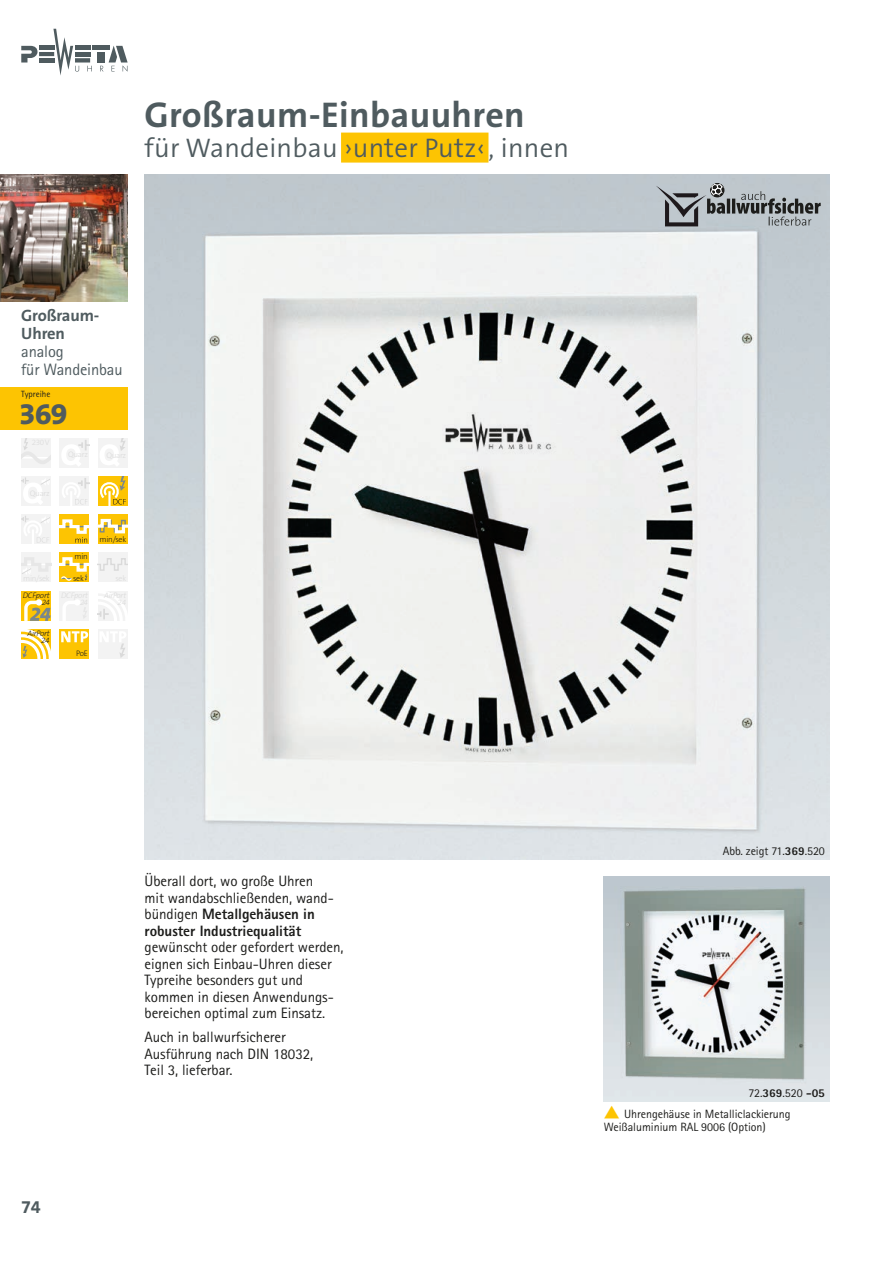
<style>
.page{position:relative;width:893px;height:1263px;background:#fff}
.page>*{position:absolute;margin:0;border:0;box-sizing:border-box;transform-origin:0 0}
.t1{font:700 36px "The Sans B W7";letter-spacing:.01em;color:#4f5b5f}
.t2{font:800 30px "The Sans B W8";color:#4f5b5f}
.t3{font:300 27px "The Sans B W4";letter-spacing:.01em;color:#4f5b5f}
.t4{font:700 18px "The Sans B W7";color:#4f5b5f}
.t5{font:16.5px/18px "Rotis Sans Serif Std";letter-spacing:-.01em;color:#4f5b5f}
.t6{font:700 16.5px/18px "The Sans B W7";letter-spacing:-.01em;color:#4f5b5f}
.t7{font:15px/16.5px "Rotis Sans Serif Std";letter-spacing:-.005em;color:#1d1d1b}
.t8{font:12px/21px "Rotis Sans Serif Std";letter-spacing:-.005em;color:#1d1d1b}
.t9{font:9px "Rotis Sans Serif Std";color:#1d1d1b}
.t10{font:italic 300 7.95px/7.1px "The Sans B W3";letter-spacing:-.03em;color:#1d1d1b;text-align:right}
.t11{font:300 7.95px "The Sans B W3";letter-spacing:-.03em;color:#1d1d1b}
.s1{font-weight:800}
</style>
<div class="page">
<svg style="left:87px;top:66px;width:5px;height:5px"></svg>
<hr style="left:39px;top:46px;width:15px;height:4px;background:#4f5b5f">
<hr style="left:39px;top:52px;width:15px;height:4px;background:#4f5b5f">
<div style="left:39px;top:58px;width:15px;height:5px;background:#4f5b5f"></div>
<svg style="left:21px;top:46px;width:16px;height:17px"></svg>
<hr style="left:75px;top:46px;width:15px;height:4px;background:#4f5b5f">
<hr style="left:75px;top:52px;width:15px;height:4px;background:#4f5b5f">
<div style="left:75px;top:58px;width:15px;height:5px;background:#4f5b5f"></div>
<div style="left:97px;top:52px;width:8px;height:11px;background:#4f5b5f"></div>
<hr style="left:92px;top:46px;width:18px;height:4px;background:#4f5b5f">
<svg style="left:53px;top:29px;width:26px;height:47px"></svg>
<svg style="left:100px;top:46px;width:28px;height:26px"></svg>
<div style="left:60px;top:591px;width:29px;height:30px;background:#f3f3f3"></div>
<svg style="left:63px;top:600px;width:24px;height:21px"></svg>
<div style="left:60px;top:438px;width:29px;height:30px;background:#f3f3f3"></div>
<svg style="left:62px;top:440px;width:27px;height:26px"></svg>
<div style="left:21px;top:514px;width:30px;height:30px;background:#f3f3f3"></div>
<svg style="left:21px;top:516px;width:29px;height:28px"></svg>
<div style="left:21px;top:438px;width:30px;height:30px;background:#f3f3f3"></div>
<svg style="left:21px;top:438px;width:30px;height:26px"></svg>
<div style="left:98px;top:438px;width:30px;height:30px;background:#f3f3f3"></div>
<svg style="left:100px;top:438px;width:25px;height:28px"></svg>
<div style="left:21px;top:476px;width:30px;height:30px;background:#f3f3f3"></div>
<svg style="left:21px;top:477px;width:29px;height:27px"></svg>
<div style="left:60px;top:476px;width:29px;height:30px;background:#f3f3f3"></div>
<svg style="left:62px;top:478px;width:27px;height:28px"></svg>
<div style="left:21px;top:553px;width:30px;height:29px;background:#f3f3f3"></div>
<svg style="left:21px;top:558px;width:30px;height:16px"></svg>
<div style="left:98px;top:553px;width:30px;height:29px;background:#f3f3f3"></div>
<svg style="left:98px;top:558px;width:30px;height:13px"></svg>
<svg style="left:98px;top:591px;width:30px;height:30px"></svg>
<div style="left:98px;top:629px;width:30px;height:30px;background:#f3f3f3"></div>
<svg style="left:100px;top:632px;width:26px;height:26px"></svg>
<img style="left:145px;top:174px;width:684px;height:685px">
<div style="left:341px;top:133px;width:147px;height:30px;background:#fdc402"></div>
<img style="left:604px;top:876px;width:225px;height:225px">
<img style="left:0;top:174px;width:128px;height:128px">
<div style="left:0;top:387px;width:128px;height:42px;background:#fdc402"></div>
<hr style="left:727px;top:199px;width:3px;height:15px;background:#1d1d1b">
<hr style="left:732px;top:199px;width:3px;height:15px;background:#1d1d1b">
<svg style="left:736px;top:191px;width:85px;height:35px;background:#969ca0"></svg>
<svg style="left:656px;top:183px;width:69px;height:43px;background:#94999d"></svg>
<div style="left:21px;top:591px;width:30px;height:30px;background:#fdc402"></div>
<svg style="left:24px;top:599px;width:27px;height:22px"></svg>
<div style="left:98px;top:514px;width:30px;height:30px;background:#fdc402"></div>
<svg style="left:98px;top:518px;width:30px;height:16px"></svg>
<div style="left:60px;top:629px;width:29px;height:30px;background:#fdc402"></div>
<svg style="left:61px;top:631px;width:27px;height:11px"></svg>
<div style="left:60px;top:514px;width:29px;height:30px;background:#fdc402"></div>
<svg style="left:60px;top:519px;width:29px;height:24px"></svg>
<div style="left:98px;top:476px;width:30px;height:30px;background:#fdc402"></div>
<svg style="left:100px;top:476px;width:26px;height:30px"></svg>
<svg style="left:21px;top:629px;width:30px;height:30px"></svg>
<div style="left:60px;top:553px;width:29px;height:29px;background:#fdc402"></div>
<svg style="left:60px;top:557px;width:29px;height:24px"></svg>
<h1 class="t1" style="left:145px;top:91px;width:382px">Großraum-Einbauuhren</h1>
<h3 class="t3" style="left:145px;top:130px;width:426px">für Wandeinbau ›unter Putz‹, innen</h3>
<p class="t6" style="left:21px;top:306px;width:80px">Großraum-<br>Uhren</p>
<p class="t5" style="left:21px;top:342px;width:103px">analog<br>für Wandeinbau</p>
<p class="t9" style="left:21px;top:389px;width:31px">Typreihe</p>
<h2 class="t2" style="left:19px;top:395px;width:50px">369</h2>
<p class="t10" style="left:23px;top:592px;width:29px">DCFport<br>24</p>
<p class="t10" style="left:28px;top:630px;width:24px">AirPort<br>24</p>
<p class="t11" style="left:75px;top:552px;width:15px">min</p>
<p class="t11" style="left:73px;top:573px;width:12px">sek</p>
<p class="t11" style="left:100px;top:534px;width:28px">min/sek</p>
<p class="t11" style="left:76px;top:649px;width:13px">PoE</p>
<p class="t4" style="left:21px;top:1195px;width:21px">74</p>
<p class="t7" style="left:145px;top:873px;width:191px">Überall dort, wo große Uhren mit wandabschließenden, wand&shy;bündigen <span class="s1">Metallgehäusen in robuster Industriequalität</span></p>
<p class="t7" style="left:145px;top:939px;width:200px">gewünscht oder gefordert werden, eignen sich Einbau-Uhren dieser<br>Typreihe besonders gut und kommen in diesen Anwendungs&shy;bereichen optimal zum Einsatz.</p>
<p class="t7" style="left:145px;top:1029px;width:170px">Auch in ballwurfsicherer<br>Ausführung nach DIN 18032,<br>Teil 3, lieferbar.</p>
<p class="t8" style="left:723px;top:840px;width:104px">Abb. zeigt 71.<span class="s1">369</span>.520</p>
<p class="t8" style="left:624px;top:1083px;width:202px;text-indent:124px">72.<span class="s1">369</span>.520 <span class="s1">-05<br></span>Uhrengehäuse in Metalliclackierung</p>
<p class="t8" style="left:604px;top:1116px;width:163px">Weißaluminium RAL 9006 (Option)</p>
</div>
